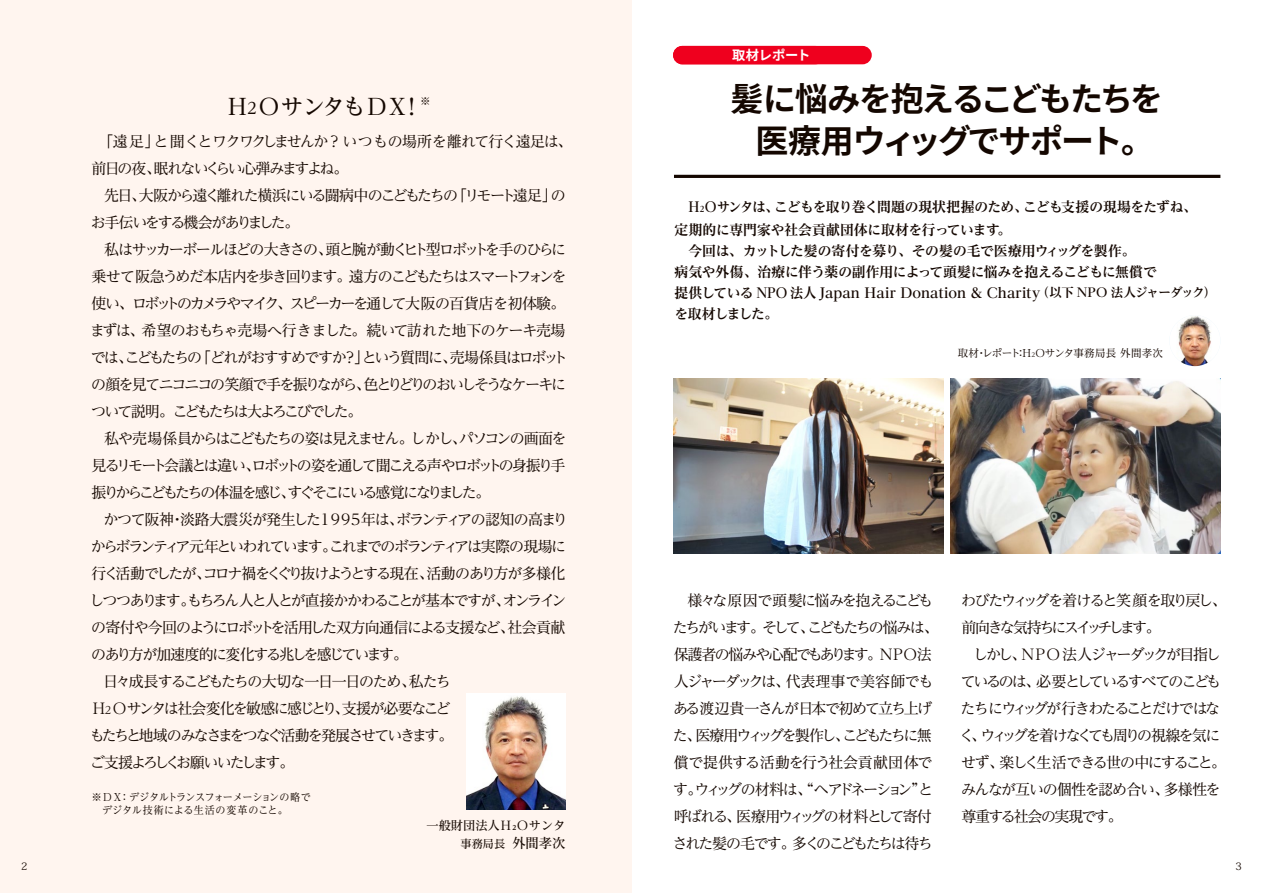
<style>
.page{position:relative;width:1263px;height:893px;background:#fff}
.page>*{position:absolute;margin:0;border:0;box-sizing:border-box;transform-origin:0 0}
.t1{font:700 33px/42px "Source Han Sans JP";letter-spacing:-.07em;color:#140700;text-align:center}
.t2{font:500 22.5px "Reim Pro";letter-spacing:-.04em;color:#140700}
.t3{font:15px/27px "Reim Pro";letter-spacing:-.12em;color:#140700}
.t4{font:15px/27px "Reim Pro";letter-spacing:-.09em;color:#140700}
.t5{font:15px/27px "Reim Pro";letter-spacing:-.155em;color:#140700}
.t6{font:15px "Reim Pro";letter-spacing:-.145em;color:#140700}
.t7{font:15px "Reim Pro";letter-spacing:-.14em;color:#140700}
.t8{font:15px "Reim Pro";letter-spacing:-.06em;color:#140700}
.t9{font:15px "Reim Pro";letter-spacing:-.1em;color:#140700}
.t10{font:15px "Reim Pro";letter-spacing:-.095em;color:#140700}
.t11{font:700 13.8px/21px "Reim Pro";letter-spacing:-.015em;color:#140700}
.t12{font:700 13.8px/22.5px "Reim Pro";letter-spacing:-.015em;color:#140700;scale:.94 1}
.t13{font:700 13.35px "Source Han Sans JP";letter-spacing:-.01em;color:#fff}
.t14{font:500 12.15px "Reim Pro";color:#140700}
.t15{font:500 11.1px "Reim Pro";color:#140700}
.t16{font:10.5px/13.5px "Reim Pro";letter-spacing:-.015em;color:#140700}
.t17{font:10.5px "Reim Pro";letter-spacing:.01em;color:#140700}
.t18{font:10.35px "Koz Min Pr 6 N";color:#140700}
.s1{font-size:15.75px}
.s2{font-size:10.5px}
.s3{font-size:13.35px}
.s4{font-size:7.95px}
.s5{font-size:12.45px}
.s6{font-size:6.15px}
</style>
<div class="page">
<div style="left:0;top:0;width:631px;height:893px;background:#fff5ef"></div>
<div style="left:673px;top:46px;width:199px;height:18px;background:#ef001e;border-radius:9px"></div>
<hr style="left:674px;top:175px;width:546px;height:3px;background:#140700">
<img style="left:674px;top:379px;width:269px;height:175px">
<img style="left:1169px;top:315px;width:51px;height:51px;border-radius:26px">
<img style="left:951px;top:379px;width:269px;height:175px">
<img style="left:467px;top:693px;width:98px;height:117px">
<h2 class="t2" style="left:226px;top:88px;width:206px">Ｈ<span class="s1">２</span>ＯサンタもＤＸ！<sup>※</sup></h2>
<p class="t4" style="left:91px;top:128px;width:483px;text-indent:7px">「遠足」と聞くとワクワクしませんか？いつもの場所を離れて行く遠足は、前日の夜、眠れないくらい心弾みますよね。</p>
<p class="t3" style="left:91px;top:182px;width:476px;text-indent:13px">先日、大阪から遠く離れた横浜にいる闘病中のこどもたちの「リモート遠足」のお手伝いをする機会がありました。</p>
<p class="t3" style="left:90px;top:236px;width:479px;text-indent:14px">私はサッカーボールほどの大きさの、頭と腕が動くヒト型ロボットを手のひらに乗せて阪急うめだ本店内を歩き回ります。遠方のこどもたちはスマートフォンを使い、ロボットのカメラやマイク、スピーカーを通して大阪の百貨店を初体験。まずは、希望のおもちゃ売場へ行きました。続いて訪れた地下のケーキ売場では、こどもたちの「どれがおすすめですか？」という質問に、売場係員はロボットの顔を見てニコニコの笑顔で手を振りながら、色とりどりのおいしそうなケーキについて説明。こどもたちは大よろこびでした。</p>
<p class="t3" style="left:91px;top:425px;width:477px;text-align:justify;text-indent:13px">私や売場係員からはこどもたちの姿は見えません。しかし、パソコンの画面を見るリモート会議とは違い、ロボットの姿を通して聞こえる声やロボットの身振り手振りからこどもたちの体温を感じ、すぐそこにいる感覚になりました。</p>
<p class="t8" style="left:104px;top:507px;width:465px">かつて阪神・淡路大震災が発生した1995年は、ボランティアの認知の高まり</p>
<p class="t6" style="left:91px;top:534px;width:477px">からボランティア元年といわれています。これまでのボランティアは実際の現場に</p>
<p class="t7" style="left:91px;top:561px;width:475px">行く活動でしたが、コロナ禍をくぐり抜けようとする現在、活動のあり方が多様化</p>
<p class="t3" style="left:89px;top:587px;width:479px">しつつあります。もちろん人と人とが直接かかわることが基本ですが、オンライン</p>
<p class="t4" style="left:91px;top:614px;width:476px">の寄付や今回のようにロボットを活用した双方向通信による支援など、社会貢献</p>
<p class="t3" style="left:91px;top:641px;width:318px">のあり方が加速度的に変化する兆しを感じています。</p>
<p class="t10" style="left:103px;top:669px;width:349px">日々成長するこどもたちの大切な一日一日のため、私たち</p>
<p class="t9" style="left:91px;top:696px;width:360px">Ｈ<span class="s2">２</span>Ｏサンタは社会変化を敏感に感じとり、支援が必要なこど</p>
<p class="t3" style="left:90px;top:722px;width:365px">もたちと地域のみなさまをつなぐ活動を発展させていきます。</p>
<p class="t5" style="left:90px;top:749px;width:206px">ご支援よろしくお願いいたします。</p>
<p class="t16" style="left:91px;top:790px;width:221px">※ＤＸ：デジタルトランスフォーメーションの略で　デジタル技術による生活の変革のこと。</p>
<p class="t14" style="left:426px;top:816px;width:140px">一般財団法人Ｈ₂Ｏサンタ</p>
<p class="t15" style="left:461px;top:834px;width:106px">事務局長 <span class="s3">外間孝次</span></p>
<p class="t13" style="left:732px;top:48px;width:80px">取材レポート</p>
<h1 class="t1" style="left:730px;top:79px;width:434px">髪に悩みを抱えるこどもたちを医療用ウィッグでサポート。</h1>
<p class="t12" style="left:674px;top:196px;width:557px;text-indent:14px">H<span class="s4">2</span>Oサンタは、こどもを取り巻く問題の現状把握のため、こども支援の現場をたずね、定期的に専門家や社会貢献団体に取材を行っています。</p>
<p class="t11" style="left:674px;top:240px;width:543px;text-indent:14px">今回は、カットした髪の寄付を募り、その髪の毛で医療用ウィッグを製作。<br>病気や外傷、治療に伴う薬の副作用によって頭髪に悩みを抱えるこどもに無償で<br>提供している NPO 法人 Japan Hair Donation &amp; Charity<span class="s5">（以下 NPO 法人ジャーダック）</span>を取材しました。</p>
<p class="t17" style="left:958px;top:345px;width:207px">取材・レポート：H<span class="s6">2</span>Oサンタ事務局長 外間孝次</p>
<p class="t3" style="left:672px;top:587px;width:268px;text-indent:15px">様々な原因で頭髪に悩みを抱えるこどもたちがいます。そして、こどもたちの悩みは、保護者の悩みや心配でもあります。NPO法人ジャーダックは、代表理事で美容師でもある渡辺貴一さんが日本で初めて立ち上げた、医療用ウィッグを製作し、こどもたちに無償で提供する活動を行う社会貢献団体です。ウィッグの材料は、“ヘアドネーション”と呼ばれる、医療用ウィッグの材料として寄付された髪の毛です。多くのこどもたちは待ち</p>
<p class="t5" style="left:961px;top:587px;width:267px">わびたウィッグを着けると笑顔を取り戻し、前向きな気持ちにスイッチします。</p>
<p class="t3" style="left:959px;top:641px;width:268px;text-indent:14px">しかし、N P O 法人ジャーダックが目指しているのは、必要としているすべてのこどもたちにウィッグが行きわたることだけではなく、ウィッグを着けなくても周りの視線を気にせず、楽しく生活できる世の中にすること。みんなが互いの個性を認め合い、多様性を尊重する社会の実現です。</p>
<p class="t18" style="left:21px;top:860px;width:8px">2</p>
<p class="t18" style="left:1235px;top:860px;width:8px">3</p>
</div>
